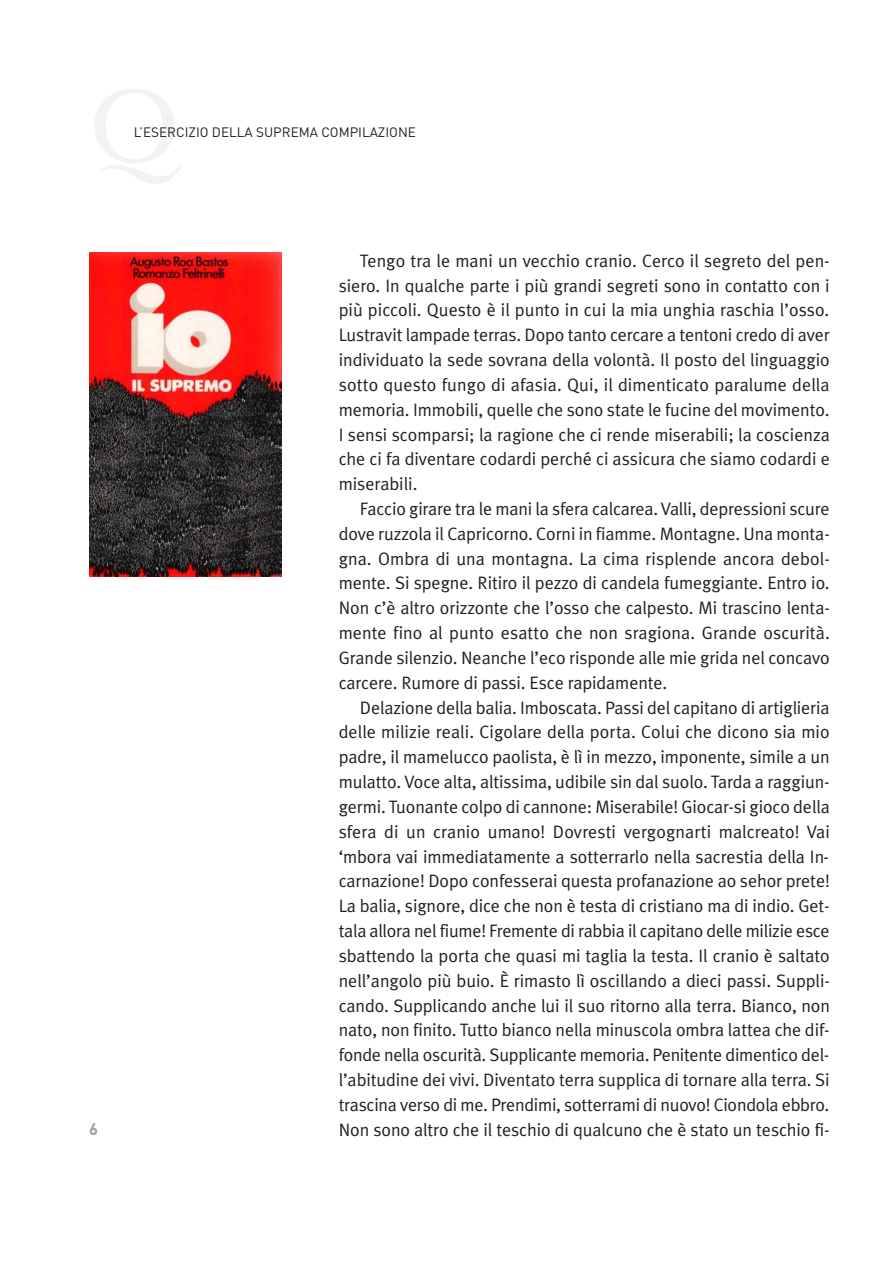
<style>
.page{position:relative;width:893px;height:1263px;background:#fff}
.page>*{position:absolute;margin:0;border:0;box-sizing:border-box;transform-origin:0 0}
.t1{font:18px/24.8px "Meta Plus Normal";letter-spacing:-.005em;color:#231f20;text-align:justify}
.t2{font:700 16.5px "DIN";color:#9ba0a8}
.t3{font:13.5px "DIN";color:#231f20}
</style>
<div class="page">
<svg style="left:95px;top:89px;width:86px;height:94px"></svg>
<img style="left:89px;top:253px;width:192px;height:324px">
<p class="t3" style="left:134px;top:124px;width:284px">L’ESERCIZIO DELLA SUPREMA COMPILAZIONE</p>
<p class="t2" style="left:89px;top:1120px;width:10px">6</p>
<p class="t1" style="left:339px;top:248px;width:493px;text-indent:21px">Tengo tra le mani un vecchio cranio. Cerco il segreto del pen&shy;siero. In qualche parte i più grandi segreti sono in contatto con i più piccoli. Questo è il punto in cui la mia unghia raschia l’osso.<br>Lustravit lampade terras. Dopo tanto cercare a tentoni credo di aver individuato la sede sovrana della volontà. Il posto del linguaggio sotto questo fungo di afasia. Qui, il dimenticato paralume della memoria. Immobili, quelle che sono state le fucine del movimento.<br>I sensi scomparsi; la ragione che ci rende miserabili; la coscienza che ci fa diventare codardi perché ci assicura che siamo codardi e miserabili.</p>
<p class="t1" style="left:339px;top:496px;width:493px;text-indent:21px">Faccio girare tra le mani la sfera calcarea. Valli, depressioni scure dove ruzzola il Capricorno. Corni in fiamme. Montagne. Una monta&shy;gna. Ombra di una montagna. La cima risplende ancora debol&shy;mente. Si spegne. Ritiro il pezzo di candela fumeggiante. Entro io.<br>Non c’è altro orizzonte che l’osso che calpesto. Mi trascino lenta&shy;mente fino al punto esatto che non sragiona. Grande oscurità.<br>Grande silenzio. Neanche l’eco risponde alle mie grida nel concavo carcere. Rumore di passi. Esce rapidamente.</p>
<p class="t1" style="left:339px;top:695px;width:493px;text-indent:21px">Delazione della balia. Imboscata. Passi del capitano di artiglieria delle milizie reali. Cigolare della porta. Colui che dicono sia mio padre, il mamelucco paolista, è lì in mezzo, imponente, simile a un mulatto. Voce alta, altissima, udibile sin dal suolo. Tarda a raggiun&shy;germi. Tuonante colpo di cannone: Miserabile! Giocar-si gioco della sfera di un cranio umano! Dovresti vergognarti malcreato! Vai ‘mbora vai immediatamente a sotterrarlo nella sacrestia della In&shy;carnazione! Dopo confesserai questa profanazione ao sehor prete!<br>La balia, signore, dice che non è testa di cristiano ma di indio. Get&shy;tala allora nel fiume! Fremente di rabbia il capitano delle milizie esce sbattendo la porta che quasi mi taglia la testa. Il cranio è saltato nell’angolo più buio. È rimasto lì oscillando a dieci passi. Suppli&shy;cando. Supplicando anche lui il suo ritorno alla terra. Bianco, non nato, non finito. Tutto bianco nella minuscola ombra lattea che dif&shy;fonde nella oscurità. Supplicante memoria. Penitente dimentico del&shy;l’abitudine dei vivi. Diventato terra supplica di tornare alla terra. Si trascina verso di me. Prendimi, sotterrami di nuovo! Ciondola ebbro.<br>Non sono altro che il teschio di qualcuno che è stato un teschio fi-</p>
</div>
